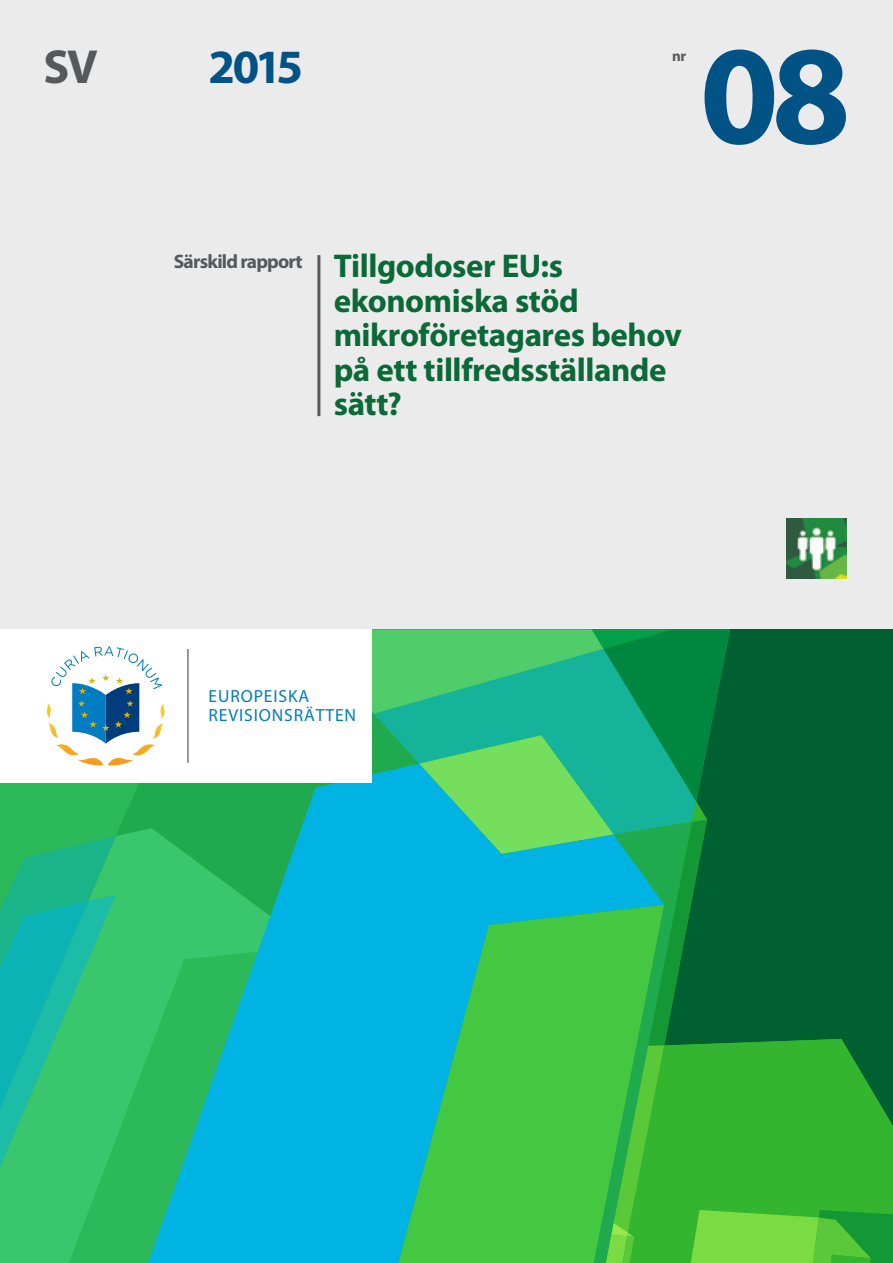
<style>
.page{position:relative;width:893px;height:1263px;background:#fff}
.page>*{position:absolute;margin:0;border:0;box-sizing:border-box;transform-origin:0 0}
.t1{font:700 141.9px "Myriad Pro";color:#015386}
.t2{font:700 48px "Myriad Pro";color:#015386}
.t3{font:700 48px "Myriad Pro";color:#57585a}
.t4{font:700 33px/34.5px "Myriad Pro";letter-spacing:-.015em;color:#0b6938}
.t5{font:700 19.5px "Myriad Pro";letter-spacing:-.04em;color:#57585a}
.t6{font:17.55px/18.5px "Myriad Pro";letter-spacing:.05em;color:#007cc2}
.t7{font:700 15px "Myriad Pro";color:#57585a}
.s1{font-size:33px;color:#0b6938}
</style>
<div class="page">
<div style="left:0;top:0;width:893px;height:649px;background:#ebebeb"></div>
<div style="left:0;top:783px;width:116px;height:45px;background:#2cb95a"></div>
<svg style="left:0;top:828px;width:148px;height:435px;background:#36c369"></svg>
<svg style="left:116px;top:783px;width:32px;height:133px;background:#31bd62"></svg>
<svg style="left:69px;top:952px;width:79px;height:311px;background:#31be61"></svg>
<svg style="left:148px;top:783px;width:149px;height:480px;background:#18b596"></svg>
<svg style="left:297px;top:629px;width:596px;height:634px;background:#1ea56a"></svg>
<svg style="left:0;top:836px;width:116px;height:381px;background:#27bd83"></svg>
<div style="left:0;top:629px;width:372px;height:153px;background:#fff"></div>
<hr style="left:187px;top:649px;width:2px;height:114px;background:#7c7e81">
<svg style="left:47px;top:646px;width:118px;height:120px"></svg>
<img style="left:787px;top:519px;width:59px;height:59px">
<hr style="left:317px;top:255px;width:3px;height:161px;background:#57585a">
<p class="t3" style="left:44px;top:36px;width:56px">SV</p>
<p class="t2" style="left:209px;top:36px;width:96px">2015</p>
<p class="t7" style="left:672px;top:46px;width:15px">nr</p>
<p class="t1" style="left:700px;top:3px;width:152px">08</p>
<p class="t5" style="left:174px;top:249px;width:391px">Särskild rapport <span class="s1">Tillgodoser EU:s</span></p>
<p class="t4" style="left:334px;top:282px;width:350px">ekonomiska stöd mikroföretagares behov på ett tillfredsställande sätt?</p>
<p class="t6" style="left:209px;top:688px;width:149px">EUROPEISKA<br>REVISIONSRÄTTEN</p>
</div>
